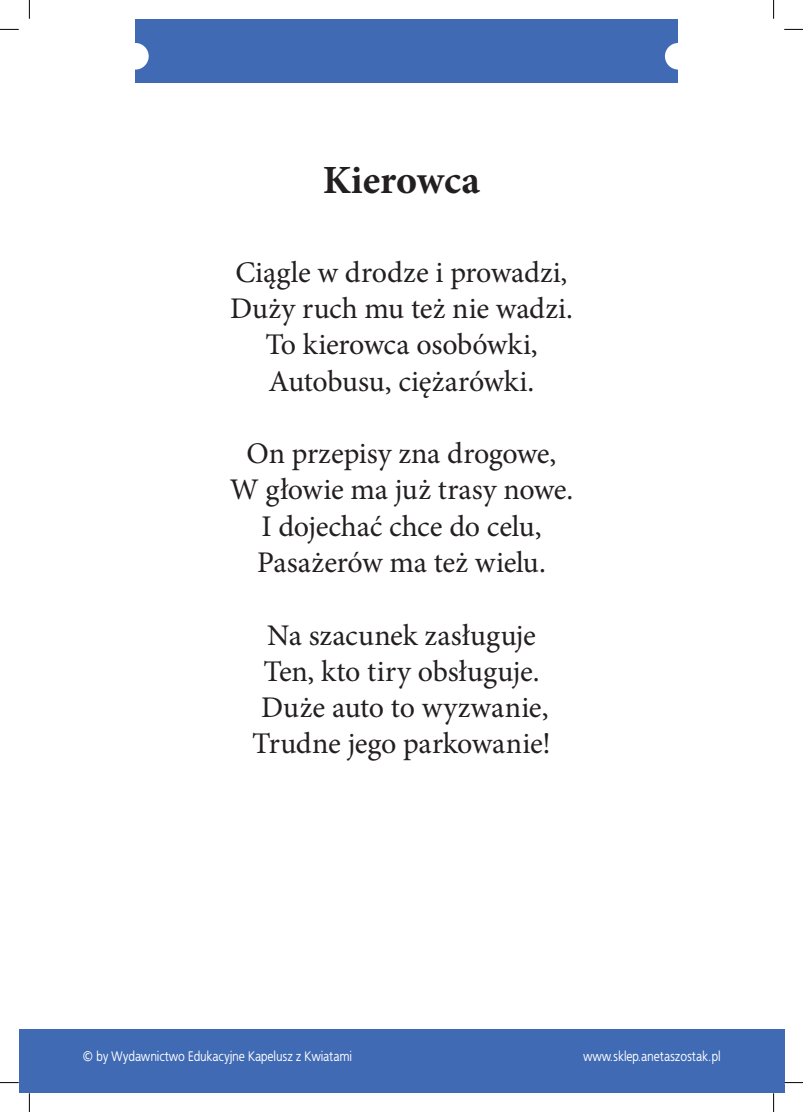
<style>
.page{position:relative;width:803px;height:1112px;background:#fff}
.page>*{position:absolute;margin:0;border:0;box-sizing:border-box;transform-origin:0 0}
.tytul{font:700 40px "Minion Pro";letter-spacing:-.005em;color:#231f20}
.wiersz{font:30px "Minion Pro";letter-spacing:-.005em;color:#231f20}
.t1{font:13.75px "Bureau TTEFN";color:#fff}
</style>
<div class="page">
<div style="left:135px;top:19px;width:543px;height:64px;background:#406ab4"></div>
<div style="left:19px;top:1029px;width:765px;height:63px;background:#406ab4"></div>
<div style="left:122px;top:43px;width:27px;height:27px;background:#fff;border-radius:50%"></div>
<div style="left:665px;top:43px;width:26px;height:27px;background:#fff;border-radius:50%"></div>
<svg style="left:0;top:29px;width:19px;height:1px"></svg>
<svg style="left:784px;top:29px;width:19px;height:1px"></svg>
<svg style="left:0;top:1082px;width:19px;height:1px"></svg>
<svg style="left:784px;top:1081px;width:19px;height:2px"></svg>
<svg style="left:29px;top:0;width:1px;height:19px"></svg>
<svg style="left:29px;top:1092px;width:1px;height:19px"></svg>
<svg style="left:773px;top:0;width:1px;height:19px"></svg>
<svg style="left:773px;top:1092px;width:1px;height:19px"></svg>
<p class="tytul" style="left:323px;top:152px;width:159px">Kierowca</p>
<p class="wiersz" style="left:236px;top:252px;width:333px">Ciągle w drodze i prowadzi,</p>
<p class="wiersz" style="left:230px;top:288px;width:344px">Duży ruch mu też nie wadzi.</p>
<p class="wiersz" style="left:265px;top:324px;width:274px">To kierowca osobówki,</p>
<p class="wiersz" style="left:269px;top:361px;width:267px">Autobusu, ciężarówki.</p>
<p class="wiersz" style="left:247px;top:433px;width:311px">On przepisy zna drogowe,</p>
<p class="wiersz" style="left:230px;top:469px;width:345px">W głowie ma już trasy nowe.</p>
<p class="wiersz" style="left:261px;top:506px;width:282px">I dojechać chce do celu,</p>
<p class="wiersz" style="left:257px;top:542px;width:290px">Pasażerów ma też wielu.</p>
<p class="wiersz" style="left:267px;top:614px;width:270px">Na szacunek zasługuje</p>
<p class="wiersz" style="left:263px;top:651px;width:278px">Ten, kto tiry obsługuje.</p>
<p class="wiersz" style="left:261px;top:687px;width:289px">Duże auto to wyzwanie,</p>
<p class="wiersz" style="left:252px;top:723px;width:300px">Trudne jego parkowanie!</p>
<p class="t1" style="left:83px;top:1046px;width:271px">© by Wydawnictwo Edukacyjne Kapelusz z Kwiatami</p>
<p class="t1" style="left:583px;top:1046px;width:139px">www.sklep.anetaszostak.pl</p>
</div>
